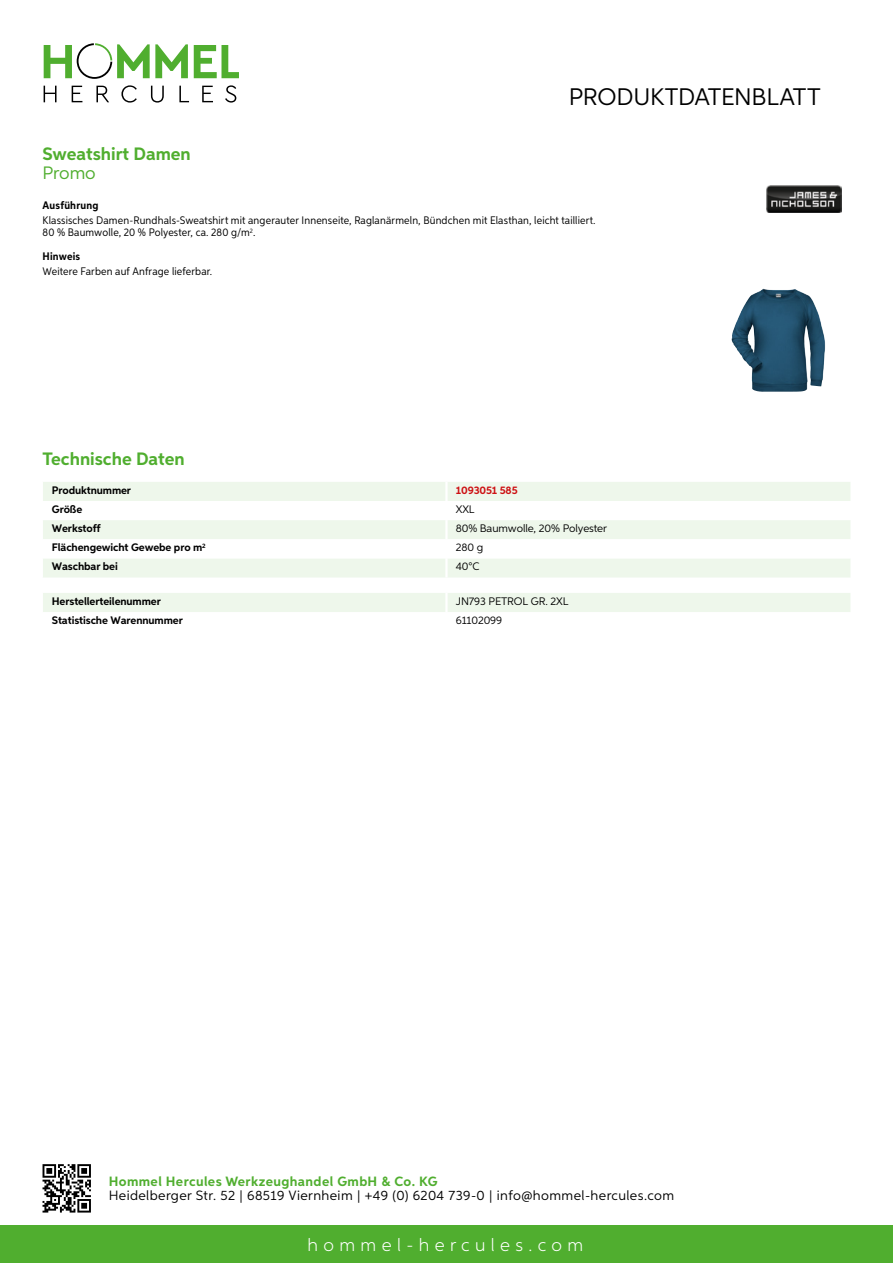
<style>
.page{position:relative;width:893px;height:1263px;background:#fff}
.page>*{position:absolute;margin:0;border:0;box-sizing:border-box;transform-origin:0 0}
.t1{font:24px "Aspira";letter-spacing:-.01em;color:#000}
.t2{font:700 18px "Aspira";color:#50ae2f}
.t3{font:300 18px "Aspira";letter-spacing:.3em;color:#fff}
.t4{font:18px "Aspira";color:#50ae2f}
.t5{font:13.5px "Aspira";letter-spacing:.03em;color:#000}
.t6{font:700 13.5px "Aspira";letter-spacing:.03em;color:#50ae2f}
.t7{font:10.95px/12px "Aspira Nar";letter-spacing:.015em;color:#000}
.t8{font:700 10.95px "Aspira";letter-spacing:-.01em;color:#000}
.t9{font:10.95px "Aspira";letter-spacing:-.01em;color:#000}
.t10{font:700 10.95px "Aspira Nar";letter-spacing:.02em;color:#000}
.t11{font:700 10.95px "Aspira";letter-spacing:-.01em;color:#cd1013}
</style>
<div class="page">
<div style="left:0;top:1226px;width:893px;height:37px;background:#50ae2f"></div>
<svg style="left:43px;top:1164px;width:48px;height:48px"></svg>
<svg style="left:194px;top:45px;width:45px;height:33px"></svg>
<svg style="left:44px;top:43px;width:144px;height:36px"></svg>
<svg style="left:44px;top:86px;width:13px;height:16px"></svg>
<svg style="left:72px;top:86px;width:10px;height:16px"></svg>
<svg style="left:96px;top:86px;width:13px;height:16px"></svg>
<svg style="left:121px;top:85px;width:16px;height:18px"></svg>
<svg style="left:151px;top:86px;width:13px;height:17px"></svg>
<svg style="left:179px;top:86px;width:10px;height:16px"></svg>
<svg style="left:202px;top:86px;width:11px;height:16px"></svg>
<svg style="left:225px;top:85px;width:11px;height:18px"></svg>
<div style="left:43px;top:482px;width:807px;height:95px;background:#eef7eb"></div>
<svg style="left:43px;top:501px;width:807px;height:57px"></svg>
<hr style="left:445px;top:482px;width:3px;height:19px;background:#fff">
<hr style="left:445px;top:501px;width:3px;height:19px;background:#fff">
<hr style="left:445px;top:520px;width:3px;height:19px;background:#fff">
<hr style="left:445px;top:539px;width:3px;height:19px;background:#fff">
<hr style="left:445px;top:558px;width:3px;height:19px;background:#fff">
<div style="left:43px;top:593px;width:807px;height:19px;background:#eef7eb"></div>
<img style="left:731px;top:289px;width:76px;height:103px">
<img style="left:766px;top:185px;width:76px;height:27px">
<h1 class="t1" style="left:569px;top:82px;width:253px">Produktdatenblatt</h1>
<h2 class="t2" style="left:43px;top:142px;width:150px">Sweatshirt Damen</h2>
<h2 class="t4" style="left:43px;top:162px;width:55px">Promo</h2>
<p class="t10" style="left:43px;top:199px;width:58px">Ausführung</p>
<p class="t7" style="left:43px;top:214px;width:555px">Klassisches Damen-Rundhals-Sweatshirt mit angerauter Innenseite, Raglanärmeln, Bündchen mit Elasthan, leicht tailliert.<br>80 % Baumwolle, 20 % Polyester, ca. 280 g/m<sup>2</sup>.</p>
<p class="t10" style="left:43px;top:249px;width:39px">Hinweis</p>
<p class="t7" style="left:43px;top:265px;width:171px">Weitere Farben auf Anfrage lieferbar.</p>
<h2 class="t2" style="left:43px;top:448px;width:144px">Technische Daten</h2>
<p class="t8" style="left:52px;top:483px;width:81px">Produktnummer</p>
<p class="t11" style="left:456px;top:483px;width:63px">1093051 585</p>
<p class="t8" style="left:52px;top:502px;width:32px">Größe</p>
<p class="t9" style="left:456px;top:502px;width:19px">XXL</p>
<p class="t8" style="left:52px;top:521px;width:50px">Werkstoff</p>
<p class="t9" style="left:456px;top:522px;width:153px">80% Baumwolle, 20% Polyester</p>
<p class="t8" style="left:52px;top:541px;width:155px">Flächengewicht Gewebe pro m<sup>2</sup></p>
<p class="t9" style="left:456px;top:541px;width:29px">280 g</p>
<p class="t8" style="left:52px;top:560px;width:68px">Waschbar bei</p>
<p class="t9" style="left:456px;top:560px;width:25px">40°C</p>
<p class="t8" style="left:52px;top:594px;width:111px">Herstellerteilenummer</p>
<p class="t9" style="left:456px;top:594px;width:47px">JN793 PETROL</p>
<p class="t9" style="left:531px;top:594px;width:38px">GR. 2XL</p>
<p class="t8" style="left:52px;top:613px;width:132px">Statistische Warennummer</p>
<p class="t9" style="left:456px;top:613px;width:48px">61102099</p>
<p class="t6" style="left:109px;top:1172px;width:330px">Hommel Hercules Werkzeughandel GmbH &amp; Co. KG</p>
<p class="t5" style="left:109px;top:1187px;width:567px">Heidelberger Str. 52 | 68519 Viernheim | +49 (0) 6204 739-0 | info@hommel-hercules.com</p>
<h2 class="t3" style="left:307px;top:1234px;width:277px">hommel-hercules.com</h2>
</div>
